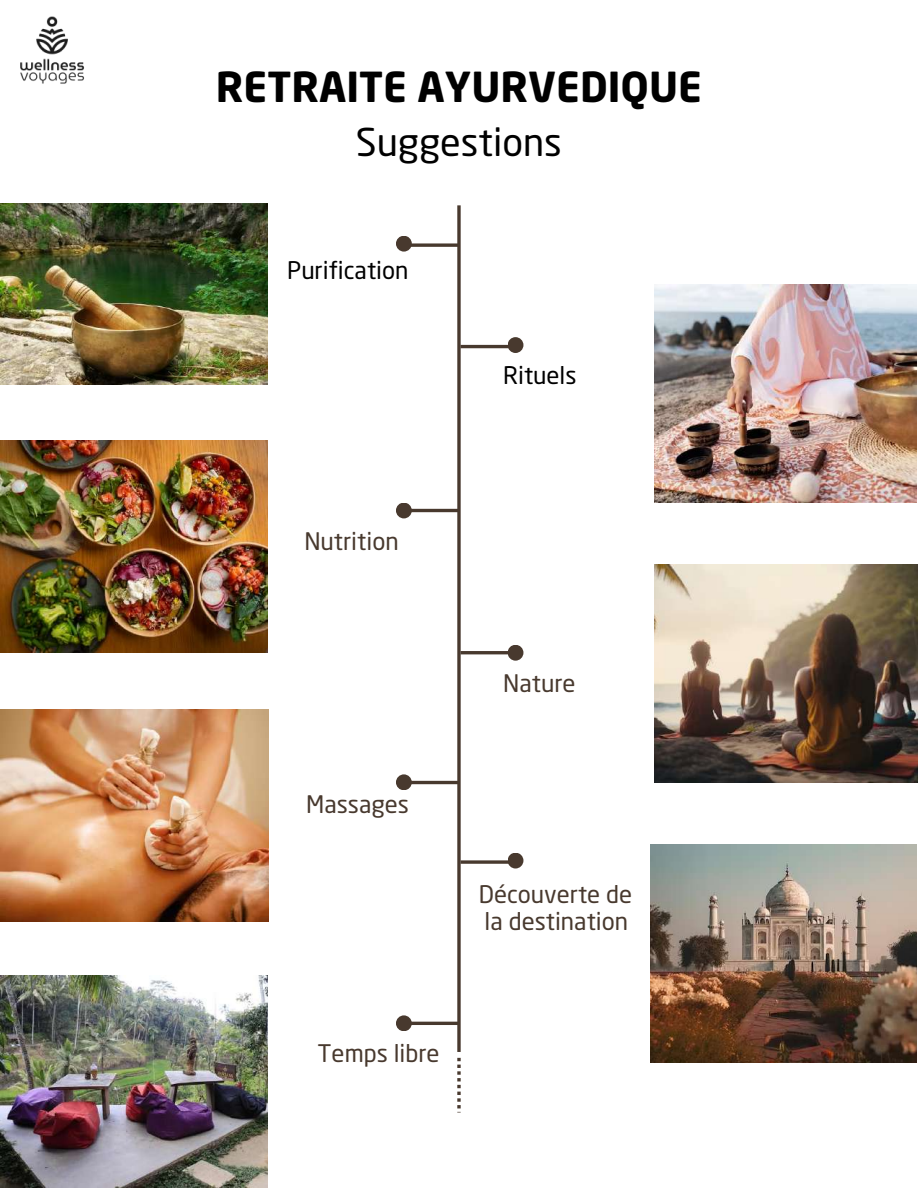
<style>
.page{position:relative;width:918px;height:1188px;background:#fff}
.page>*{position:absolute;margin:0;border:0;box-sizing:border-box;transform-origin:0 0}
.t1{font:700 40.95px "Neo Sans Pro";color:#000}
.t2{font:37.95px "Neo Sans Pro";color:#000}
.t3{font:24px/27px "Neo Sans Pro";color:#48392e}
.t4{font:24px "Neo Sans Pro";color:#000}
</style>
<div class="page">
<img style="left:654px;top:564px;width:264px;height:218px">
<img style="left:0;top:440px;width:268px;height:213px">
<img style="left:0;top:204px;width:268px;height:181px">
<img style="left:1px;top:709px;width:267px;height:213px">
<img style="left:0;top:975px;width:268px;height:213px">
<img style="left:654px;top:284px;width:262px;height:219px">
<img style="left:651px;top:844px;width:265px;height:218px">
<svg style="left:457px;top:205px;width:4px;height:847px;background:#63574e"></svg>
<svg style="left:457px;top:1058px;width:4px;height:55px"></svg>
<svg style="left:412px;top:243px;width:47px;height:4px"></svg>
<hr style="left:404px;top:509px;width:55px;height:3px;background:#48392e">
<hr style="left:460px;top:345px;width:56px;height:3px;background:#48392e">
<hr style="left:460px;top:651px;width:56px;height:3px;background:#48392e">
<svg style="left:460px;top:860px;width:48px;height:4px"></svg>
<hr style="left:404px;top:781px;width:55px;height:3px;background:#48392e">
<hr style="left:404px;top:1022px;width:55px;height:3px;background:#48392e">
<div style="left:396px;top:236px;width:16px;height:16px;background:#48392e;border-radius:50%"></div>
<div style="left:396px;top:503px;width:16px;height:15px;background:#48392e;border-radius:50%"></div>
<div style="left:396px;top:774px;width:16px;height:16px;background:#48392e;border-radius:50%"></div>
<div style="left:396px;top:1015px;width:16px;height:16px;background:#48392e;border-radius:50%"></div>
<div style="left:508px;top:853px;width:15px;height:16px;background:#48392e;border-radius:50%"></div>
<div style="left:508px;top:645px;width:15px;height:16px;background:#48392e;border-radius:50%"></div>
<div style="left:508px;top:337px;width:15px;height:16px;background:#48392e;border-radius:50%"></div>
<img style="left:20px;top:16px;width:64px;height:68px">
<h1 class="t1" style="left:216px;top:71px;width:488px">RETRAITE AYURVEDIQUE</h1>
<h2 class="t2" style="left:356px;top:127px;width:207px">Suggestions</h2>
<p class="t4" style="left:287px;top:260px;width:123px">Purification</p>
<p class="t4" style="left:503px;top:365px;width:75px">Rituels</p>
<p class="t3" style="left:304px;top:530px;width:96px">Nutrition</p>
<p class="t3" style="left:306px;top:794px;width:104px">Massages</p>
<p class="t3" style="left:503px;top:672px;width:74px">Nature</p>
<p class="t3" style="left:479px;top:883px;width:155px">Découverte de la destination</p>
<p class="t3" style="left:318px;top:1043px;width:124px">Temps libre</p>
</div>
